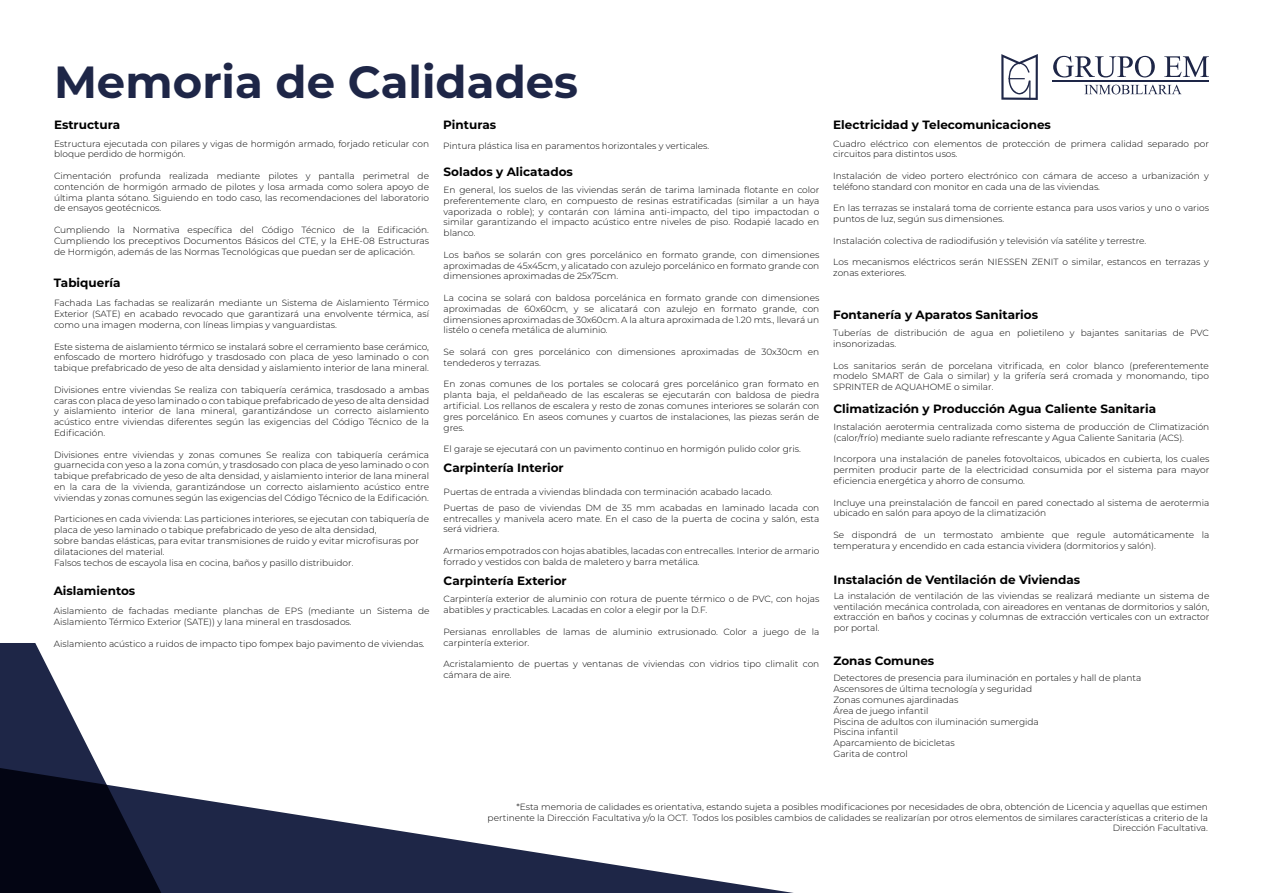
<style>
.page{position:relative;width:1263px;height:893px;background:#fff}
.page>*{position:absolute;margin:0;border:0;box-sizing:border-box;transform-origin:0 0}
.t1{font:700 45px "Montserrat";color:#1e2647}
.t2{font:700 12px "Montserrat";color:#000}
.t3{font:300 9px/10.8px "Montserrat";color:#000}
</style>
<div class="page">
<svg style="left:161px;top:793px;width:633px;height:100px"></svg>
<svg style="left:1053px;top:56px;width:102px;height:21px"></svg>
<svg style="left:1164px;top:56px;width:45px;height:21px"></svg>
<svg style="left:1084px;top:85px;width:97px;height:9px"></svg>
<hr style="left:1053px;top:80px;width:156px;height:1px;background:#1e2647">
<svg style="left:1001px;top:54px;width:37px;height:46px"></svg>
<svg style="left:0;top:643px;width:161px;height:250px"></svg>
<h1 class="t1" style="left:54px;top:49px;width:526px">Memoria de Calidades</h1>
<h2 class="t2" style="left:54px;top:116px;width:68px">Estructura</h2>
<p class="t3" style="left:54px;top:138px;width:377px">Estructura ejecutada con pilares y vigas de hormigón armado, forjado reticular con bloque perdido de hormigón.</p>
<p class="t3" style="left:54px;top:170px;width:377px;text-align:justify">Cimentación profunda realizada mediante pilotes y pantalla perimetral de contención de hormigón armado de pilotes y losa armada como solera apoyo de última planta sótano. Siguiendo en todo caso, las recomendaciones del laboratorio de ensayos geotécnicos.</p>
<p class="t3" style="left:54px;top:224px;width:377px;text-align:justify">Cumpliendo la Normativa específica del Código Técnico de la Edificación.<br>Cumpliendo los preceptivos Documentos Básicos del CTE, y la EHE-08 Estructuras de Hormigón, además de las Normas Tecnológicas que puedan ser de aplicación.</p>
<h2 class="t2" style="left:54px;top:274px;width:68px">Tabiquería</h2>
<p class="t3" style="left:54px;top:297px;width:377px;text-align:justify">Fachada Las fachadas se realizarán mediante un Sistema de Aislamiento Térmico Exterior (SATE) en acabado revocado que garantizará una envolvente térmica, así como una imagen moderna, con líneas limpias y vanguardistas.</p>
<p class="t3" style="left:54px;top:341px;width:377px;text-align:justify">Este sistema de aislamiento térmico se instalará sobre el cerramiento base cerámico, enfoscado de mortero hidrófugo y trasdosado con placa de yeso laminado o con tabique prefabricado de yeso de alta densidad y aislamiento interior de lana mineral.</p>
<p class="t3" style="left:54px;top:384px;width:377px;text-align:justify">Divisiones entre viviendas Se realiza con tabiquería cerámica, trasdosado a ambas caras con placa de yeso laminado o con tabique prefabricado de yeso de alta densidad y aislamiento interior de lana mineral, garantizándose un correcto aislamiento acústico entre viviendas diferentes según las exigencias del Código Técnico de la Edificación.</p>
<p class="t3" style="left:54px;top:449px;width:377px;text-align:justify">Divisiones entre viviendas y zonas comunes Se realiza con tabiquería cerámica guarnecida con yeso a la zona común, y trasdosado con placa de yeso laminado o con tabique prefabricado de yeso de alta densidad, y aislamiento interior de lana mineral en la cara de la vivienda, garantizándose un correcto aislamiento acústico entre viviendas y zonas comunes según las exigencias del Código Técnico de la Edificación.</p>
<p class="t3" style="left:54px;top:513px;width:377px">Particiones en cada vivienda: Las particiones interiores, se ejecutan con tabiquería de placa de yeso laminado o tabique prefabricado de yeso de alta densidad,<br>sobre bandas elásticas, para evitar transmisiones de ruido y evitar microfisuras por dilataciones del material.<br>Falsos techos de escayola lisa en cocina, baños y pasillo distribuidor.</p>
<h2 class="t2" style="left:54px;top:582px;width:83px">Aislamientos</h2>
<p class="t3" style="left:54px;top:606px;width:377px">Aislamiento de fachadas mediante planchas de EPS (mediante un Sistema de<br>Aislamiento Térmico Exterior (SATE)) y lana mineral en trasdosados.</p>
<p class="t3" style="left:54px;top:638px;width:372px">Aislamiento acústico a ruidos de impacto tipo fompex bajo pavimento de viviendas.</p>
<h2 class="t2" style="left:443px;top:116px;width:54px">Pinturas</h2>
<p class="t3" style="left:443px;top:140px;width:268px">Pintura plástica lisa en paramentos horizontales y verticales.</p>
<h2 class="t2" style="left:444px;top:163px;width:131px">Solados y Alicatados</h2>
<p class="t3" style="left:444px;top:184px;width:377px;text-align:justify">En general, los suelos de las viviendas serán de tarima laminada flotante en color preferentemente claro, en compuesto de resinas estratificadas (similar a un haya vaporizada o roble); y contarán con lámina anti-impacto, del tipo impactodan o similar garantizando el impacto acústico entre niveles de piso. Rodapié lacado en blanco.</p>
<p class="t3" style="left:444px;top:249px;width:377px;text-align:justify">Los baños se solarán con gres porcelánico en formato grande, con dimensiones aproximadas de 45x45cm, y alicatado con azulejo porcelánico en formato grande con dimensiones aproximadas de 25x75cm.</p>
<p class="t3" style="left:444px;top:292px;width:377px;text-align:justify">La cocina se solará con baldosa porcelánica en formato grande con dimensiones aproximadas de 60x60cm, y se alicatará con azulejo en formato grande, con dimensiones aproximadas de 30x60cm. A la altura aproximada de 1.20 mts., llevará un listélo o cenefa metálica de aluminio.</p>
<p class="t3" style="left:444px;top:346px;width:377px">Se solará con gres porcelánico con dimensiones aproximadas de 30x30cm en tendederos y terrazas.</p>
<p class="t3" style="left:444px;top:379px;width:377px;text-align:justify">En zonas comunes de los portales se colocará gres porcelánico gran formato en planta baja, el peldañeado de las escaleras se ejecutarán con baldosa de piedra artificial. Los rellanos de escalera y resto de zonas comunes interiores se solarán con gres porcelánico. En aseos comunes y cuartos de instalaciones, las piezas serán de gres.</p>
<p class="t3" style="left:444px;top:443px;width:359px">El garaje se ejecutará con un pavimento continuo en hormigón pulido color gris.</p>
<h2 class="t2" style="left:444px;top:459px;width:122px">Carpintería Interior</h2>
<p class="t3" style="left:444px;top:483px;width:377px;line-height:16.2px">Puertas de entrada a viviendas blindada con terminación acabado lacado.<br>Puertas de paso de viviendas DM de 35 mm acabadas en laminado lacada con</p>
<p class="t3" style="left:444px;top:513px;width:377px">entrecalles y manivela acero mate. En el caso de la puerta de cocina y salón, esta será vidriera.</p>
<p class="t3" style="left:444px;top:545px;width:377px">Armarios empotrados con hojas abatibles, lacadas con entrecalles. Interior de armario forrado y vestidos con balda de maletero y barra metálica.</p>
<h2 class="t2" style="left:444px;top:572px;width:125px">Carpintería Exterior</h2>
<p class="t3" style="left:444px;top:593px;width:377px">Carpintería exterior de aluminio con rotura de puente térmico o de PVC, con hojas abatibles y practicables. Lacadas en color a elegir por la D.F.</p>
<p class="t3" style="left:444px;top:626px;width:377px">Persianas enrollables de lamas de aluminio extrusionado. Color a juego de la carpintería exterior.</p>
<p class="t3" style="left:444px;top:658px;width:377px">Acristalamiento de puertas y ventanas de viviendas con vidrios tipo climalit con cámara de aire.</p>
<h2 class="t2" style="left:833px;top:116px;width:219px">Electricidad y Telecomunicaciones</h2>
<p class="t3" style="left:833px;top:138px;width:377px">Cuadro eléctrico con elementos de protección de primera calidad separado por circuitos para distintos usos.</p>
<p class="t3" style="left:833px;top:170px;width:377px">Instalación de video portero electrónico con cámara de acceso a urbanización y teléfono standard con monitor en cada una de las viviendas.</p>
<p class="t3" style="left:833px;top:203px;width:377px">En las terrazas se instalará toma de corriente estanca para usos varios y uno o varios puntos de luz, según sus dimensiones.</p>
<p class="t3" style="left:833px;top:235px;width:315px">Instalación colectiva de radiodifusión y televisión vía satélite y terrestre.</p>
<p class="t3" style="left:833px;top:257px;width:377px">Los mecanismos eléctricos serán NIESSEN ZENIT o similar, estancos en terrazas y zonas exteriores.</p>
<h2 class="t2" style="left:833px;top:306px;width:206px">Fontanería y Aparatos Sanitarios</h2>
<p class="t3" style="left:833px;top:327px;width:377px">Tuberías de distribución de agua en polietileno y bajantes sanitarias de PVC insonorizadas.</p>
<p class="t3" style="left:833px;top:360px;width:377px;text-align:justify">Los sanitarios serán de porcelana vitrificada, en color blanco (preferentemente modelo SMART de Gala o similar) y la grifería será cromada y monomando, tipo SPRINTER de AQUAHOME o similar.</p>
<h2 class="t2" style="left:833px;top:400px;width:324px">Climatización y Producción Agua Caliente Sanitaria</h2>
<p class="t3" style="left:833px;top:421px;width:377px">Instalación aerotermia centralizada como sistema de producción de Climatización (calor/frío) mediante suelo radiante refrescante y Agua Caliente Sanitaria (ACS).</p>
<p class="t3" style="left:833px;top:454px;width:377px;text-align:justify">Incorpora una instalación de paneles fotovoltaicos, ubicados en cubierta, los cuales permiten producir parte de la electricidad consumida por el sistema para mayor eficiencia energética y ahorro de consumo.</p>
<p class="t3" style="left:833px;top:497px;width:377px">Incluye una preinstalación de fancoil en pared conectado al sistema de aerotermia ubicado en salón para apoyo de la climatización</p>
<p class="t3" style="left:833px;top:529px;width:377px">Se dispondrá de un termostato ambiente que regule automáticamente la temperatura y encendido en cada estancia vividera (dormitorios y salón).</p>
<h2 class="t2" style="left:833px;top:571px;width:248px">Instalación de Ventilación de Viviendas</h2>
<p class="t3" style="left:834px;top:590px;width:377px;text-align:justify">La instalación de ventilación de las viviendas se realizará mediante un sistema de ventilación mecánica controlada, con aireadores en ventanas de dormitorios y salón, extracción en baños y cocinas y columnas de extracción verticales con un extractor por portal.</p>
<h2 class="t2" style="left:833px;top:652px;width:102px">Zonas Comunes</h2>
<p class="t3" style="left:833px;top:672px;width:309px">Detectores de presencia para iluminación en portales y hall de planta Ascensores de última tecnología y seguridad<br>Zonas comunes ajardinadas<br>Área de juego infantil<br>Piscina de adultos con iluminación sumergida<br>Piscina infantil<br>Aparcamiento de bicicletas<br>Garita de control</p>
<p class="t3" style="left:488px;top:801px;width:722px;text-align:right">*Esta memoria de calidades es orientativa, estando sujeta a posibles modificaciones por necesidades de obra, obtención de Licencia y aquellas que estimen pertinente la Dirección Facultativa y/o la OCT. Todos los posibles cambios de calidades se realizarían por otros elementos de similares características a criterio de la<br>Dirección Facultativa.</p>
</div>
